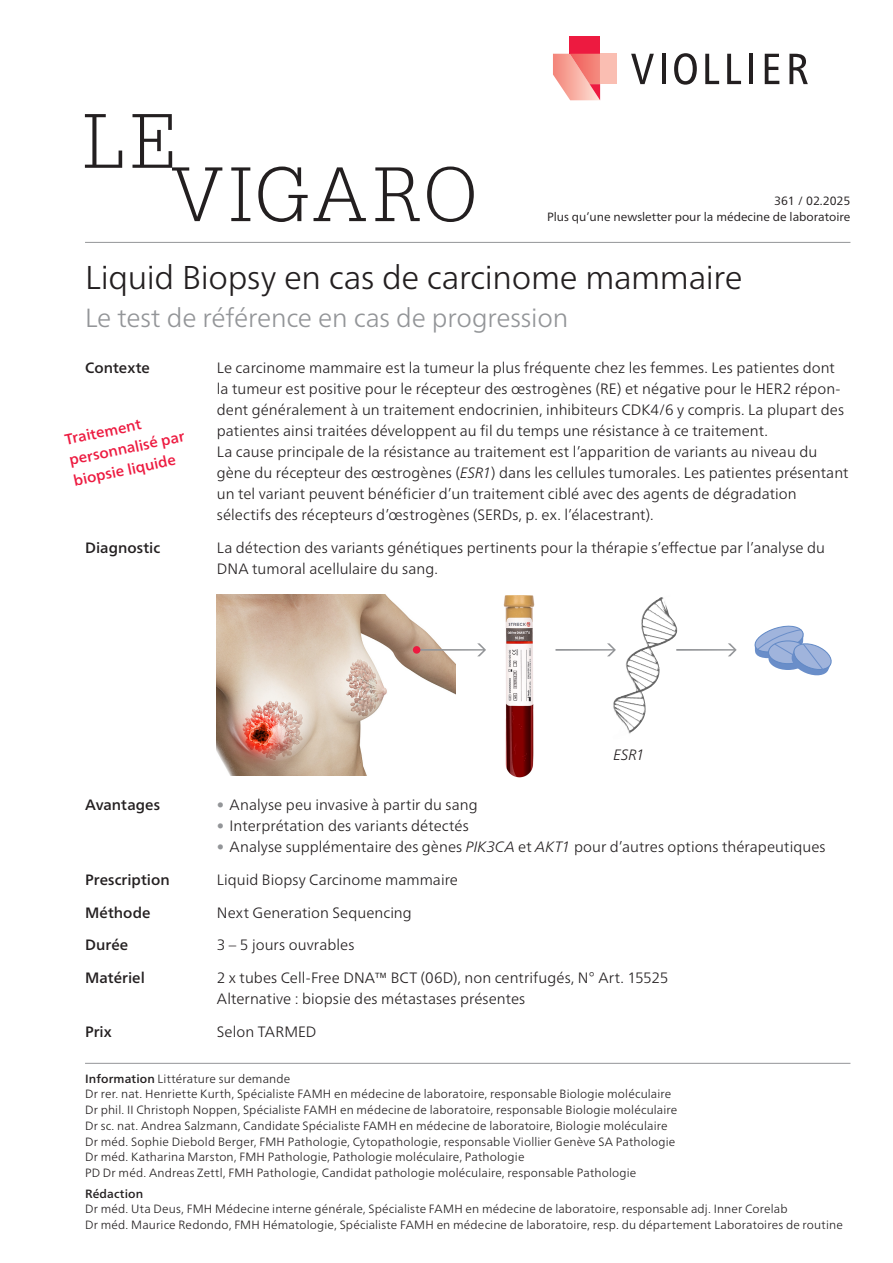
<style>
.page{position:relative;width:893px;height:1263px;background:#fff}
.page>*{position:absolute;margin:0;border:0;box-sizing:border-box;transform-origin:0 0}
.t1{font:300 75px "Glypha LT Pro";letter-spacing:.065em;color:#231f20}
.t2{font:300 33px "Frutiger Neue LTW1 G";letter-spacing:-.01em;color:#231f20}
.t3{font:300 26.25px "Frutiger Neue LTW1 G";letter-spacing:-.01em;color:#939598}
.t4{font:300 15px/21px "Frutiger Neue LTW1 G";letter-spacing:.005em;color:#231f20}
.t5{font:500 15px "Frutiger Neue LTW1 G";letter-spacing:.005em;color:#231f20}
.t6{font:500 15px/21px "Frutiger Neue LTW1 G";color:#ed1a40}
.t7{font:italic 300 15px "Frutiger Neue LTW1 G";color:#231f20}
.t8{font:300 12px/15.8px "Frutiger Neue LTW1 G";letter-spacing:.015em;color:#231f20}
.t9{font:12px/15.8px "Frutiger Neue LTW1 G";color:#231f20;text-align:right}
.t10{font:500 12px "Frutiger Neue LTW1 G";letter-spacing:.01em;color:#231f20}
.s1{font-style:italic}
.s2{color:#939598}
.s3{font-weight:500}
</style>
<div class="page">
<hr style="left:85px;top:1063px;width:765px;height:1px;background:#939598">
<img style="left:217px;top:595px;width:238px;height:180px">
<img style="left:613px;top:597px;width:49px;height:133px">
<svg style="left:420px;top:643px;width:66px;height:13px"></svg>
<svg style="left:754px;top:625px;width:78px;height:51px"></svg>
<svg style="left:555px;top:643px;width:61px;height:13px"></svg>
<svg style="left:676px;top:643px;width:61px;height:13px"></svg>
<img style="left:504px;top:595px;width:31px;height:183px">
<div style="left:413px;top:646px;width:7px;height:8px;background:#ed1a40;border-radius:50%"></div>
<svg style="left:631px;top:54px;width:23px;height:30px"></svg>
<hr style="left:662px;top:54px;width:4px;height:30px;background:#231f20">
<svg style="left:674px;top:53px;width:23px;height:32px"></svg>
<svg style="left:705px;top:54px;width:14px;height:30px"></svg>
<svg style="left:727px;top:54px;width:14px;height:30px"></svg>
<hr style="left:749px;top:54px;width:4px;height:30px;background:#231f20">
<svg style="left:765px;top:54px;width:14px;height:30px"></svg>
<svg style="left:789px;top:54px;width:19px;height:30px"></svg>
<div style="left:570px;top:37px;width:30px;height:17px;background:#ed1a40"></div>
<svg style="left:553px;top:54px;width:47px;height:46px;background:#f6a098"></svg>
<div style="left:600px;top:54px;width:17px;height:30px;background:#fabeb2"></div>
<hr style="left:85px;top:242px;width:765px;height:1px;background:#939598">
<h1 class="t1" style="left:83px;top:99px;width:95px">LE</h1>
<h1 class="t1" style="left:172px;top:152px;width:307px">VIGARO</h1>
<p class="t9" style="left:547px;top:193px;width:305px">361 / 02.2025<br>Plus qu’une newsletter pour la médecine de laboratoire</p>
<h2 class="t2" style="left:85px;top:257px;width:659px">Liquid Biopsy en cas de carcinome mammaire</h2>
<h3 class="t3" style="left:85px;top:302px;width:485px">Le test de référence en cas de progression</h3>
<p class="t5" style="left:85px;top:359px;width:66px">Contexte</p>
<p class="t4" style="left:217px;top:357px;width:633px">Le carcinome mammaire est la tumeur la plus fréquente chez les femmes. Les patientes dont la tumeur est positive pour le récepteur des œstrogènes (RE) et négative pour le HER2 répon&shy;dent généralement à un traitement endocrinien, inhibiteurs CDK4/6 y compris. La plupart des patientes ainsi traitées développent au fil du temps une résistance à ce traitement.<br>La cause principale de la résistance au traitement est l’apparition de variants au niveau du gène du récepteur des œstrogènes (<span class="s1">ESR1</span>) dans les cellules tumorales. Les patientes présentant un tel variant peuvent bénéficier d’un traitement ciblé avec des agents de dégradation sélectifs des récepteurs d’œstrogènes (SERDs, p. ex. l’élacestrant).</p>
<p class="t5" style="left:85px;top:538px;width:77px">Diagnostic</p>
<p class="t4" style="left:217px;top:537px;width:610px">La détection des variants génétiques pertinents pour la thérapie s’effectue par l’analyse du<br>DNA tumoral acellulaire du sang.</p>
<p class="t6" style="left:63px;top:429px;width:119px;rotate:-12deg">Traitement personnalisé par biopsie liquide</p>
<p class="t7" style="left:614px;top:746px;width:33px">ESR1</p>
<p class="t5" style="left:85px;top:796px;width:77px">Avantages</p>
<p class="t4" style="left:217px;top:794px;width:262px"><span class="s2">•</span> Analyse peu invasive à partir du sang</p>
<p class="t4" style="left:217px;top:815px;width:253px"><span class="s2">•</span> Interprétation des variants détectés</p>
<p class="t4" style="left:217px;top:836px;width:610px"><span class="s2">•</span> Analyse supplémentaire des gènes <span class="s1">PIK3CA</span> et <span class="s1">AKT1</span> pour d’autres options thérapeutiques</p>
<p class="t5" style="left:85px;top:871px;width:86px">Prescription</p>
<p class="t4" style="left:217px;top:869px;width:243px">Liquid Biopsy Carcinome mammaire</p>
<p class="t5" style="left:85px;top:904px;width:67px">Méthode</p>
<p class="t4" style="left:217px;top:902px;width:197px">Next Generation Sequencing</p>
<p class="t5" style="left:85px;top:936px;width:45px">Durée</p>
<p class="t4" style="left:217px;top:934px;width:139px">3 – 5 jours ouvrables</p>
<p class="t5" style="left:85px;top:969px;width:61px">Matériel</p>
<p class="t4" style="left:217px;top:967px;width:453px">2 x tubes Cell-Free DNA™ BCT (06D), non centrifugés, N° Art. 15525<br>Alternative : biopsie des métastases présentes</p>
<p class="t5" style="left:85px;top:1022px;width:28px">Prix</p>
<p class="t4" style="left:217px;top:1021px;width:101px">Selon TARMED</p>
<p class="t8" style="left:85px;top:1070px;width:594px"><span class="s3">Information</span> Littérature sur demande<br>Dr rer. nat. Henriette Kurth, Spécialiste FAMH en médecine de laboratoire, responsable Biologie moléculaire Dr phil. II Christoph Noppen, Spécialiste FAMH en médecine de laboratoire, responsable Biologie moléculaire Dr sc. nat. Andrea Salzmann, Candidate Spécialiste FAMH en médecine de laboratoire, Biologie moléculaire Dr méd. Sophie Diebold Berger, FMH Pathologie, Cytopathologie, responsable Viollier Genève SA Pathologie Dr méd. Katharina Marston, FMH Pathologie, Pathologie moléculaire, Pathologie<br>PD Dr méd. Andreas Zettl, FMH Pathologie, Candidat pathologie moléculaire, responsable Pathologie</p>
<p class="t10" style="left:85px;top:1186px;width:60px">Rédaction</p>
<p class="t8" style="left:85px;top:1201px;width:759px">Dr méd. Uta Deus, FMH Médecine interne générale, Spécialiste FAMH en médecine de laboratoire, responsable adj. Inner Corelab<br>Dr méd. Maurice Redondo, FMH Hématologie, Spécialiste FAMH en médecine de laboratoire, resp. du département Laboratoires de routine</p>
</div>
